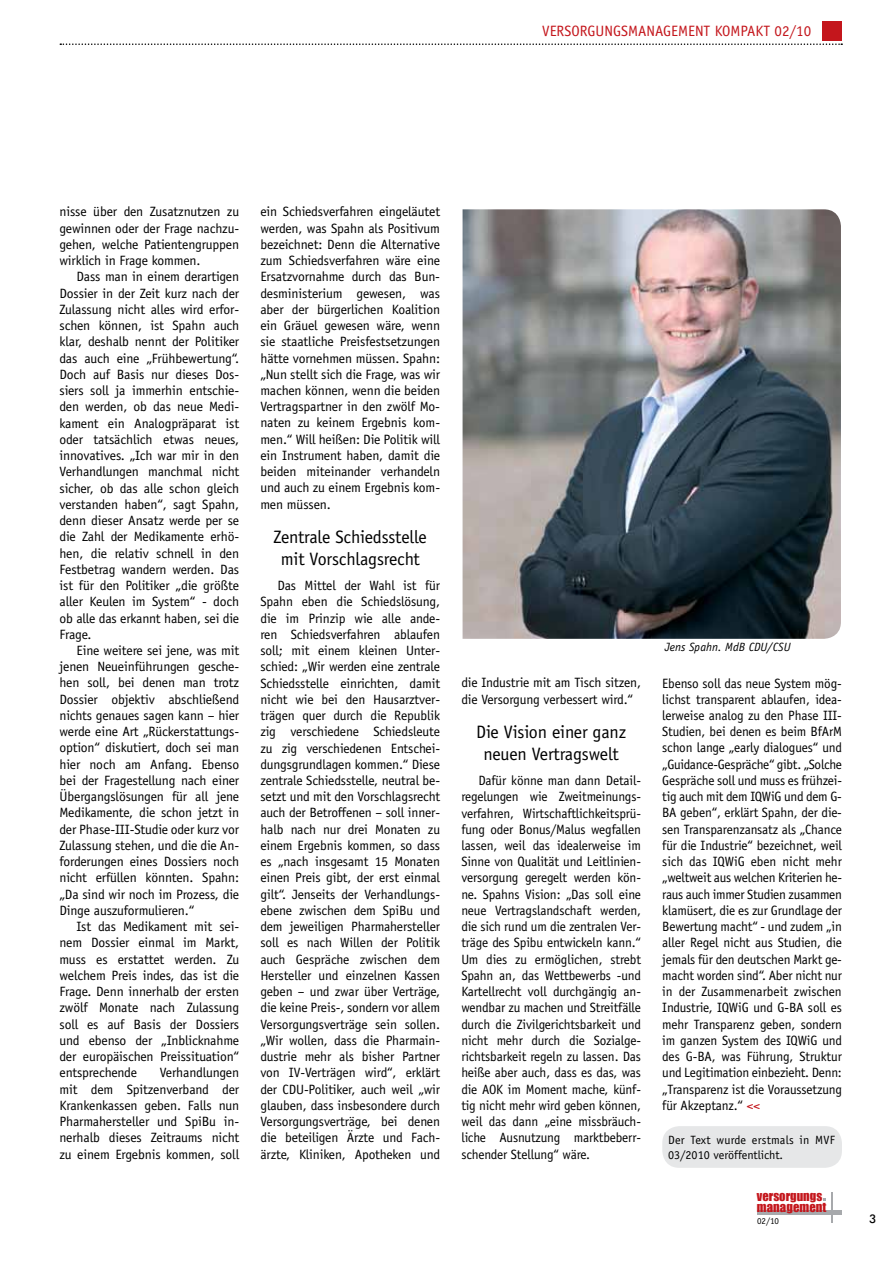
<style>
.page{position:relative;width:893px;height:1263px;background:#fff}
.page>*{position:absolute;margin:0;border:0;box-sizing:border-box;transform-origin:0 0}
.t1{font:18px/21.6px "Officina Sans";letter-spacing:-.01em;color:#000;text-align:center}
.t2{font:15px "Officina Sans";color:#c4161c}
.t3{font:13.5px/16.2px "Officina Sans";letter-spacing:-.01em;color:#000;text-align:justify}
.t4{font:12.45px/11.7px "Impact";color:#c4161c}
.t5{font:12px/14.4px "Officina Sans";color:#000}
.t6{font:italic 12px "Officina Sans";color:#000}
.t7{font:500 12px "Futura BT";color:#000}
.t8{font:9px "Officina Sans";color:#000}
.s1{color:#c4161c}
</style>
<div class="page">
<div style="left:823px;top:21px;width:19px;height:19px;background:#c4161c"></div>
<svg style="left:60px;top:43px;width:782px;height:2px"></svg>
<hr style="left:832px;top:1192px;width:1px;height:31px;background:#a7a9ac">
<hr style="left:757px;top:1210px;width:85px;height:4px;background:#a7a9ac">
<img style="left:463px;top:209px;width:378px;height:430px">
<div style="left:662px;top:1126px;width:180px;height:42px;background:#e6e7e8;border-radius:17px"></div>
<p class="t2" style="left:542px;top:22px;width:270px">VERSORGUNGSMANAGEMENT KOMPAKT 02/10</p>
<p class="t3" style="left:60px;top:204px;width:181px">nisse über den Zusatznutzen zu gewinnen oder der Frage nachzu&shy;gehen, welche Patientengruppen wirklich in Frage kommen.</p>
<p class="t3" style="left:60px;top:269px;width:181px;text-indent:17px">Dass man in einem derartigen Dossier in der Zeit kurz nach der Zulassung nicht alles wird erfor&shy;schen können, ist Spahn auch klar, deshalb nennt der Politiker das auch eine „Frühbewertung“.<br>Doch auf Basis nur dieses Dos&shy;siers soll ja immerhin entschie&shy;den werden, ob das neue Medi&shy;kament ein Analogpräparat ist oder tatsächlich etwas neues, innovatives. „Ich war mir in den Verhandlungen manchmal nicht sicher, ob das alle schon gleich verstanden haben“, sagt Spahn, denn dieser Ansatz werde per se die Zahl der Medikamente erhö&shy;hen, die relativ schnell in den Festbetrag wandern werden. Das ist für den Politiker „die größte aller Keulen im System“ - doch ob alle das erkannt haben, sei die Frage.</p>
<p class="t3" style="left:60px;top:642px;width:181px;text-indent:17px">Eine weitere sei jene, was mit jenen Neueinführungen gesche&shy;hen soll, bei denen man trotz Dossier objektiv abschließend nichts genaues sagen kann – hier werde eine Art „Rückerstattungs&shy;option“ diskutiert, doch sei man hier noch am Anfang. Ebenso bei der Fragestellung nach einer Übergangslösungen für all jene Medikamente, die schon jetzt in der Phase-III-Studie oder kurz vor Zulassung stehen, und die die An&shy;forderungen eines Dossiers noch nicht erfüllen könnten. Spahn: „Da sind wir noch im Prozess, die Dinge auszuformulieren.“</p>
<p class="t3" style="left:60px;top:918px;width:181px;text-indent:17px">Ist das Medikament mit sei&shy;nem Dossier einmal im Markt, muss es erstattet werden. Zu welchem Preis indes, das ist die Frage. Denn innerhalb der ersten zwölf Monate nach Zulassung soll es auf Basis der Dossiers und ebenso der „Inblicknahme der europäischen Preissituation“ entsprechende</p>
<p class="t3" style="left:60px;top:1065px;width:181px;text-indent:100px">Verhandlungen mit dem Spitzenverband der Krankenkassen geben. Falls nun Pharmahersteller und SpiBu in&shy;nerhalb dieses Zeitraums nicht zu einem Ergebnis kommen, soll</p>
<p class="t3" style="left:260px;top:204px;width:181px">ein Schiedsverfahren eingeläutet werden, was Spahn als Positivum bezeichnet: Denn die Alternative zum Schiedsverfahren wäre eine Ersatzvornahme durch das Bun&shy;desministerium gewesen, was aber der bürgerlichen Koalition ein Gräuel gewesen wäre, wenn sie staatliche Preisfestsetzungen hätte vornehmen müssen. Spahn: „Nun stellt sich die Frage, was wir machen können, wenn die beiden Vertragspartner in den zwölf Mo&shy;naten zu keinem Ergebnis kom&shy;men.“ Will heißen: Die Politik will ein Instrument haben, damit die beiden miteinander verhandeln und auch zu einem Ergebnis kom&shy;men müssen.</p>
<h1 class="t1" style="left:274px;top:526px;width:155px">Zentrale Schiedsstelle mit Vorschlagsrecht</h1>
<p class="t3" style="left:260px;top:577px;width:181px;text-indent:17px">Das Mittel der Wahl ist für Spahn eben die Schiedslösung, die im Prinzip wie alle ande&shy;ren Schiedsverfahren ablaufen soll; mit einem kleinen Unter&shy;schied: „Wir werden eine zentrale Schiedsstelle einrichten, damit nicht wie bei den Hausarztver&shy;trägen quer durch die Republik zig verschiedene Schiedsleute zu zig verschiedenen Entschei&shy;dungsgrundlagen kommen.“ Diese zentrale Schiedsstelle, neutral be&shy;setzt und mit den Vorschlagsrecht auch der Betroffenen – soll inner&shy;halb nach nur drei Monaten zu einem Ergebnis kommen, so dass es „nach insgesamt 15 Monaten einen Preis gibt, der erst einmal gilt“. Jenseits der Verhandlungs&shy;ebene zwischen dem SpiBu und dem jeweiligen Pharmahersteller soll es nach Willen der Politik auch Gespräche zwischen dem Hersteller und einzelnen Kassen geben – und zwar über Verträge, die keine Preis-, sondern vor allem Versorgungsverträge sein sollen. „Wir wollen, dass die Pharmain&shy;dustrie mehr als bisher Partner von IV-Verträgen wird“, erklärt der CDU-Politiker, auch weil „wir glauben, dass insbesondere durch Versorgungsverträge, bei denen die beteiligen Ärzte und Fach&shy;ärzte, Kliniken, Apotheken und</p>
<p class="t3" style="left:461px;top:675px;width:181px">die Industrie mit am Tisch sitzen, die Versorgung verbessert wird.“</p>
<h1 class="t1" style="left:476px;top:721px;width:151px">Die Vision einer ganz neuen Vertragswelt</h1>
<p class="t3" style="left:461px;top:772px;width:181px;text-indent:17px">Dafür könne man dann Detail&shy;regelungen wie Zweitmeinungs&shy;verfahren, Wirtschaftlichkeitsprü&shy;fung oder Bonus/Malus wegfallen lassen, weil das idealerweise im Sinne von Qualität und Leitlinien&shy;versorgung geregelt werden kön&shy;ne. Spahns Vision: „Das soll eine neue Vertragslandschaft werden, die sich rund um die zentralen Ver&shy;träge des Spibu entwickeln kann.“ Um dies zu ermöglichen, strebt Spahn an, das Wettbewerbs -und Kartellrecht voll durchgängig an&shy;wendbar zu machen und Streitfälle durch die Zivilgerichtsbarkeit und nicht mehr durch die Sozialge&shy;richtsbarkeit regeln zu lassen. Das heiße aber auch, dass es das, was die AOK im Moment mache, künf&shy;tig nicht mehr wird geben können, weil das dann „eine missbräuch&shy;liche Ausnutzung marktbeberr&shy;schender Stellung“ wäre.</p>
<p class="t6" style="left:665px;top:640px;width:127px">Jens Spahn. MdB CDU/CSU</p>
<p class="t3" style="left:662px;top:675px;width:181px">Ebenso soll das neue System mög&shy;lichst transparent ablaufen, idea&shy;lerweise analog zu den Phase III-Studien, bei denen es beim BfArM schon lange „early dialogues“ und „Guidance-Gespräche“ gibt. „Solche Gespräche soll und muss es frühzei&shy;tig auch mit dem IQWiG und dem G-BA geben“, erklärt Spahn, der die&shy;sen Transparenzansatz als „Chance für die Industrie“ bezeichnet, weil sich das IQWiG eben nicht mehr „weltweit aus welchen Kriterien he&shy;raus auch immer Studien zusammen klamüsert, die es zur Grundlage der Bewertung macht“ - und zudem „in aller Regel nicht aus Studien, die jemals für den deutschen Markt ge&shy;macht worden sind“. Aber nicht nur in der Zusammenarbeit zwischen Industrie, IQWiG und G-BA soll es mehr Transparenz geben, sondern im ganzen System des IQWiG und des G-BA, was Führung, Struktur und Legitimation einbezieht. Denn: „Transparenz ist die Voraussetzung für Akzeptanz.“ <span class="s1">&lt;&lt;</span></p>
<p class="t5" style="left:668px;top:1133px;width:168px">Der Text wurde erstmals in MVF<br>03/2010 veröffentlicht.</p>
<p class="t4" style="left:757px;top:1189px;width:71px">VERSORGUNGS<br>MANAGEMENT</p>
<p class="t8" style="left:757px;top:1215px;width:23px">02/10</p>
<p class="t7" style="left:869px;top:1212px;width:9px">3</p>
</div>
